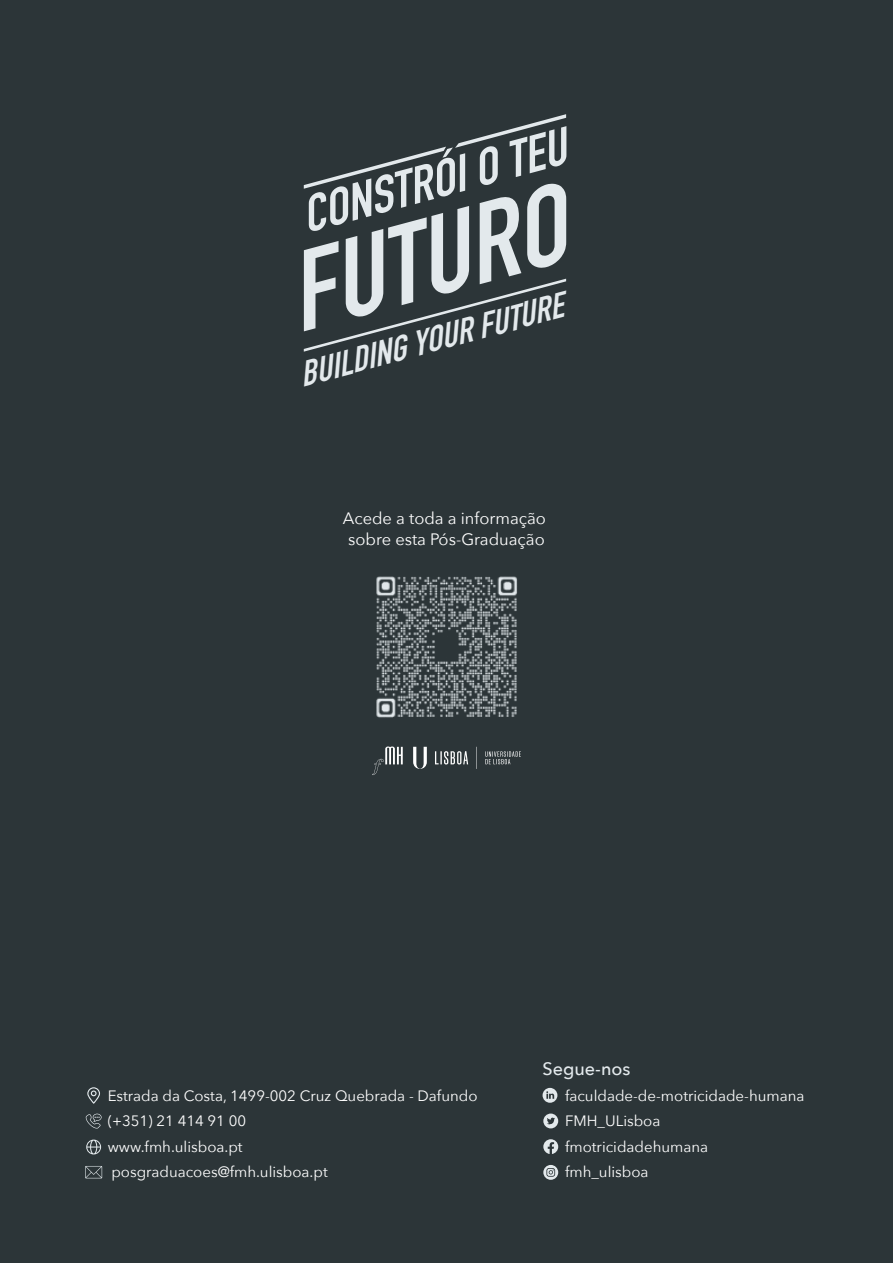
<style>
.page{position:relative;width:893px;height:1263px;background:#2c3538}
.page>*{position:absolute;margin:0;border:0;box-sizing:border-box;transform-origin:0 0}
.t1{font:italic 700 110.1px "DIN Condensed";color:#e3e9ec;scale:1.07 1}
.t2{font:italic 700 50.7px "DIN Condensed";color:#e3e9ec;scale:1.07 1}
.t3{font:italic 700 34.65px "DIN Condensed";color:#e3e9ec;scale:1.07 1}
.t4{font:500 18px "Avenir Next";color:#e3e9ec}
.t5{font:16.5px/21px "Avenir Next";color:#fff;text-align:center}
.t6{font:15px/25.5px "Avenir Next";color:#fff}
</style>
<div class="page">
<svg style="left:372px;top:746px;width:31px;height:29px"></svg>
<svg style="left:413px;top:747px;width:108px;height:22px"></svg>
<img style="left:376px;top:576px;width:142px;height:142px">
<svg style="left:304px;top:279px;width:262px;height:73px"></svg>
<svg style="left:455px;top:114px;width:111px;height:34px"></svg>
<svg style="left:304px;top:147px;width:142px;height:42px"></svg>
<svg style="left:86px;top:1114px;width:16px;height:14px"></svg>
<svg style="left:86px;top:1139px;width:15px;height:15px"></svg>
<svg style="left:87px;top:1087px;width:13px;height:17px"></svg>
<svg style="left:85px;top:1166px;width:17px;height:12px"></svg>
<svg style="left:543px;top:1113px;width:15px;height:15px"></svg>
<svg style="left:543px;top:1165px;width:15px;height:15px"></svg>
<svg style="left:543px;top:1139px;width:15px;height:15px"></svg>
<svg style="left:543px;top:1088px;width:14px;height:15px"></svg>
<h2 class="t2" style="left:293px;top:183px;width:255px;rotate:-15deg">CONSTRÓI O TEU</h2>
<h1 class="t1" style="left:269px;top:224px;width:265px;rotate:-15deg">FUTURO</h1>
<h3 class="t3" style="left:293px;top:353px;width:255px;rotate:-15deg">BUILDING YOUR FUTURE</h3>
<p class="t5" style="left:343px;top:507px;width:205px">Acede a toda a informação sobre esta Pós-Graduação</p>
<p class="t6" style="left:108px;top:1082px;width:371px">Estrada da Costa, 1499-002 Cruz Quebrada - Dafundo (+351) 21 414 91 00<br>www.fmh.ulisboa.pt<br>posgraduacoes@fmh.ulisboa.pt</p>
<p class="t4" style="left:543px;top:1054px;width:89px">Segue-nos</p>
<p class="t6" style="left:565px;top:1082px;width:241px">faculdade-de-motricidade-humana<br>FMH_ULisboa fmotricidadehumana<br>fmh_ulisboa</p>
</div>
